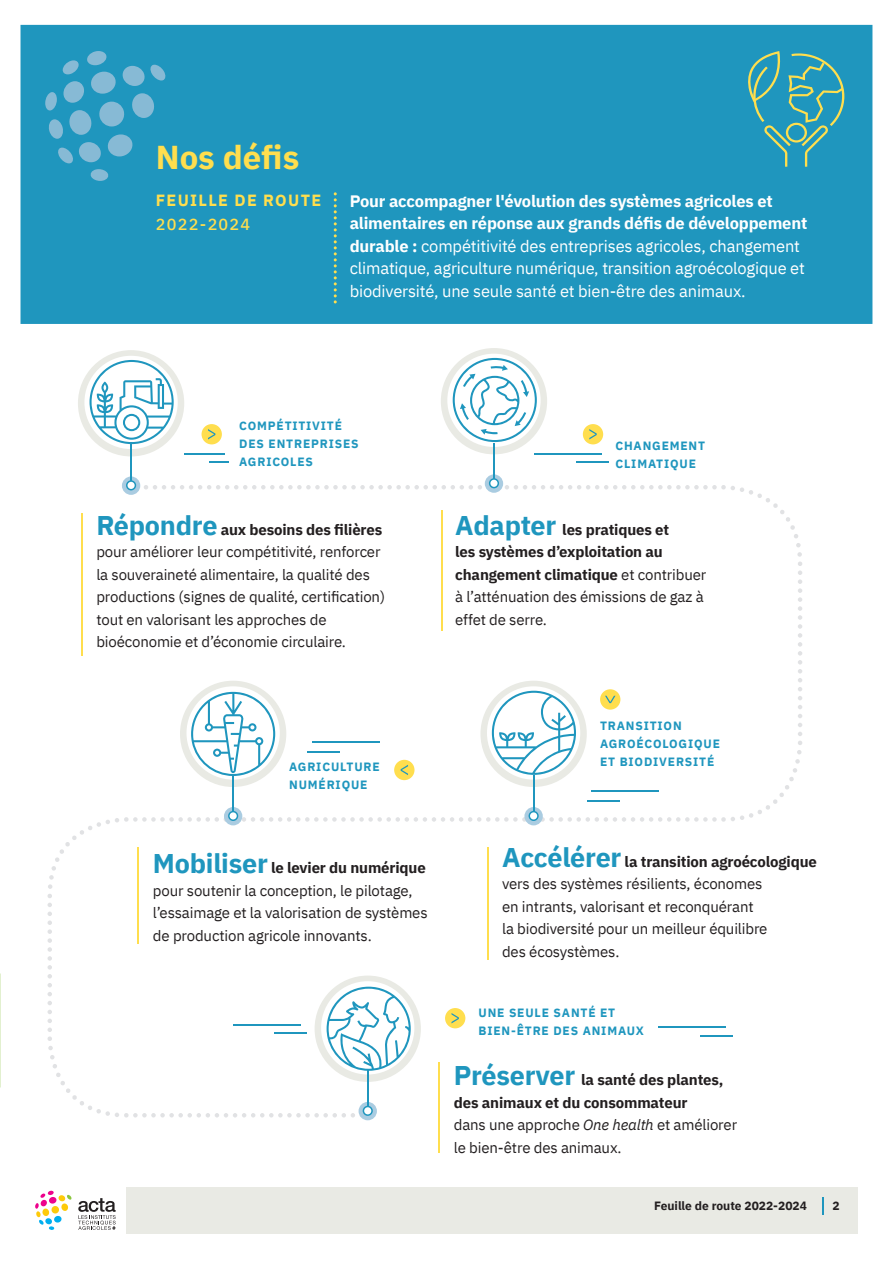
<style>
.page{position:relative;width:893px;height:1263px;background:#fff}
.page>*{position:absolute;margin:0;border:0;box-sizing:border-box;transform-origin:0 0}
.t1{font:700 33px "IBM Plex Sans";color:#ffde4e}
.t2{font:16.5px/22.5px "IBM Plex Sans";letter-spacing:-.01em;color:#fff}
.t3{font:700 16.2px "IBM Plex Sans";letter-spacing:.08em;color:#ffde4e}
.t4{font:500 16.2px "IBM Plex Sans";letter-spacing:.08em;color:#ffde4e}
.t5{font:15px/22.5px "IBM Plex Sans";letter-spacing:-.01em;color:#231f20}
.t6{font:700 15px/22.5px "IBM Plex Sans";letter-spacing:-.01em;color:#231f20}
.t7{font:700 12px/18px "IBM Plex Sans";letter-spacing:.07em;color:#1f96be}
.t8{font:700 12px "IBM Plex Sans";color:#231f20}
.s1{font-weight:700}
.s2{font-weight:700;font-size:27px;color:#1f96be}
.s3{font-size:27px;color:#1f96be}
.s4{font-weight:400}
.s5{font-style:italic}
</style>
<div class="page">
<svg style="left:48px;top:485px;width:754px;height:632px"></svg>
<div style="left:21px;top:25px;width:851px;height:299px;background:#1f96be"></div>
<hr style="left:81px;top:513px;width:2px;height:142px;background:#ffde4e">
<svg style="left:89px;top:169px;width:20px;height:12px"></svg>
<svg style="left:45px;top:51px;width:121px;height:112px;background:#3fa1c5"></svg>
<hr style="left:233px;top:1024px;width:68px;height:2px;background:#1f96be">
<hr style="left:275px;top:1033px;width:32px;height:1px;background:#1f96be">
<hr style="left:658px;top:1026px;width:68px;height:2px;background:#1f96be">
<hr style="left:700px;top:1035px;width:33px;height:1px;background:#1f96be">
<hr style="left:312px;top:742px;width:68px;height:1px;background:#1f96be">
<hr style="left:307px;top:751px;width:33px;height:1px;background:#1f96be">
<hr style="left:591px;top:790px;width:68px;height:2px;background:#1f96be">
<hr style="left:587px;top:800px;width:32px;height:1px;background:#1f96be">
<svg style="left:334px;top:192px;width:3px;height:111px"></svg>
<div style="left:315px;top:975px;width:106px;height:107px;background:#e9eae4;border-radius:50%"></div>
<div style="left:359px;top:1102px;width:18px;height:18px;background:#aacce1;border-radius:50%"></div>
<div style="left:321px;top:981px;width:93px;height:93px;background:#fff;border-radius:50%"></div>
<hr style="left:367px;top:1071px;width:1px;height:40px;background:#1f96be">
<svg style="left:133px;top:1106px;width:240px;height:11px"></svg>
<svg style="left:327px;top:987px;width:84px;height:84px"></svg>
<div style="left:180px;top:681px;width:106px;height:106px;background:#e9eae4;border-radius:50%"></div>
<div style="left:224px;top:807px;width:18px;height:18px;background:#aacce1;border-radius:50%"></div>
<div style="left:186px;top:686px;width:94px;height:94px;background:#fff;border-radius:50%"></div>
<hr style="left:232px;top:776px;width:2px;height:40px;background:#1f96be">
<svg style="left:191px;top:692px;width:84px;height:84px"></svg>
<hr style="left:441px;top:510px;width:1px;height:121px;background:#ffde4e">
<hr style="left:487px;top:847px;width:2px;height:113px;background:#ffde4e">
<hr style="left:438px;top:1063px;width:2px;height:90px;background:#ffde4e">
<hr style="left:137px;top:847px;width:2px;height:96px;background:#ffde4e">
<div style="left:480px;top:681px;width:107px;height:106px;background:#e9eae4;border-radius:50%"></div>
<svg style="left:524px;top:807px;width:19px;height:18px"></svg>
<hr style="left:533px;top:775px;width:1px;height:37px;background:#1f96be">
<svg style="left:133px;top:811px;width:584px;height:11px"></svg>
<svg style="left:485px;top:686px;width:95px;height:95px"></svg>
<hr style="left:534px;top:453px;width:68px;height:1px;background:#1f96be">
<hr style="left:576px;top:461px;width:33px;height:2px;background:#1f96be">
<div style="left:441px;top:348px;width:106px;height:106px;background:#e9eae4;border-radius:50%"></div>
<svg style="left:485px;top:474px;width:18px;height:19px"></svg>
<div style="left:447px;top:354px;width:94px;height:93px;background:#fff;border-radius:50%"></div>
<hr style="left:493px;top:443px;width:2px;height:37px;background:#1f96be">
<svg style="left:153px;top:478px;width:564px;height:11px"></svg>
<svg style="left:453px;top:358px;width:84px;height:84px"></svg>
<div style="left:583px;top:424px;width:20px;height:20px;background:#ffde4e;border-radius:50%"></div>
<svg style="left:589px;top:429px;width:8px;height:10px"></svg>
<hr style="left:184px;top:453px;width:41px;height:1px;background:#1f96be">
<hr style="left:209px;top:461px;width:20px;height:2px;background:#1f96be">
<div style="left:78px;top:350px;width:106px;height:106px;background:#e9eae4;border-radius:50%"></div>
<div style="left:122px;top:476px;width:18px;height:19px;background:#aacce1;border-radius:50%"></div>
<div style="left:84px;top:356px;width:94px;height:93px;background:#fff;border-radius:50%"></div>
<hr style="left:130px;top:442px;width:2px;height:39px;background:#1f96be">
<svg style="left:126px;top:480px;width:10px;height:10px"></svg>
<svg style="left:90px;top:360px;width:84px;height:84px"></svg>
<div style="left:202px;top:424px;width:20px;height:20px;background:#ffde4e;border-radius:50%"></div>
<svg style="left:208px;top:429px;width:7px;height:10px"></svg>
<div style="left:445px;top:1008px;width:20px;height:20px;background:#ffde4e;border-radius:50%"></div>
<svg style="left:451px;top:1013px;width:8px;height:10px"></svg>
<div style="left:394px;top:760px;width:20px;height:20px;background:#ffde4e;border-radius:50%"></div>
<svg style="left:401px;top:765px;width:7px;height:10px"></svg>
<div style="left:600px;top:689px;width:20px;height:21px;background:#ffde4e;border-radius:50%"></div>
<svg style="left:605px;top:696px;width:10px;height:7px"></svg>
<svg style="left:747px;top:51px;width:97px;height:116px;background:#3fa0ad"></svg>
<div style="left:126px;top:1187px;width:732px;height:46px;background:#e9eae4"></div>
<svg style="left:822px;top:1197px;width:2px;height:17px"></svg>
<svg style="left:78px;top:1198px;width:38px;height:32px"></svg>
<svg style="left:35px;top:1190px;width:37px;height:40px"></svg>
<h1 class="t1" style="left:156px;top:131px;width:145px">Nos défis</h1>
<p class="t3" style="left:156px;top:188px;width:167px">FEUILLE DE ROUTE</p>
<p class="t4" style="left:156px;top:211px;width:96px">2022-2024</p>
<p class="t2" style="left:350px;top:188px;width:459px"><span class="s1">Pour accompagner l'évolution des systèmes agricoles et alimentaires en réponse aux grands défis de développement durable :</span> compétitivité des entreprises agricoles, changement climatique, agriculture numérique, transition agroécologique et biodiversité, une seule santé et bien-être des animaux.</p>
<p class="t7" style="left:239px;top:415px;width:121px">COMPÉTITIVITÉ<br>DES ENTREPRISES<br>AGRICOLES</p>
<p class="t5" style="left:96px;top:517px;width:290px"><span class="s2">Répondre</span> <span class="s1">aux besoins des filières </span>pour améliorer leur compétitivité, renforcer la souveraineté alimentaire, la qualité des productions (signes de qualité, certification) tout en valorisant les approches de bioéconomie et d’économie circulaire.</p>
<p class="t7" style="left:289px;top:757px;width:92px">AGRICULTURE<br>NUMÉRIQUE</p>
<p class="t7" style="left:615px;top:436px;width:91px">CHANGEMENT<br>CLIMATIQUE</p>
<p class="t6" style="left:455px;top:517px;width:253px"><span class="s3">Adapter</span> les pratiques et<br>les systèmes d’exploitation au changement climatique <span class="s4">et contribuer à l’atténuation des émissions de gaz à effet de serre.</span></p>
<p class="t7" style="left:600px;top:716px;width:121px">TRANSITION<br>AGROÉCOLOGIQUE<br>ET BIODIVERSITÉ</p>
<p class="t5" style="left:153px;top:855px;width:276px"><span class="s2">Mobiliser</span> <span class="s1">le levier du numérique </span>pour soutenir la conception, le pilotage, l’essaimage et la valorisation de systèmes de production agricole innovants.</p>
<p class="t5" style="left:502px;top:849px;width:316px"><span class="s2">Accélérer</span> <span class="s1">la transition agroécologique </span>vers des systèmes résilients, économes<br>en intrants, valorisant et reconquérant<br>la biodiversité pour un meilleur équilibre<br>des écosystèmes.</p>
<p class="t7" style="left:478px;top:1003px;width:167px">UNE SEULE SANTÉ ET<br>BIEN-ÊTRE DES ANIMAUX</p>
<p class="t5" style="left:454px;top:1067px;width:285px"><span class="s2">Préserver</span> <span class="s1">la santé des plantes, des animaux et du consommateur<br></span>dans une approche <span class="s5">One health</span> et améliorer le bien-être des animaux.</p>
<p class="t8" style="left:654px;top:1196px;width:154px">Feuille de route 2022-2024</p>
<p class="t8" style="left:832px;top:1196px;width:9px">2</p>
</div>
